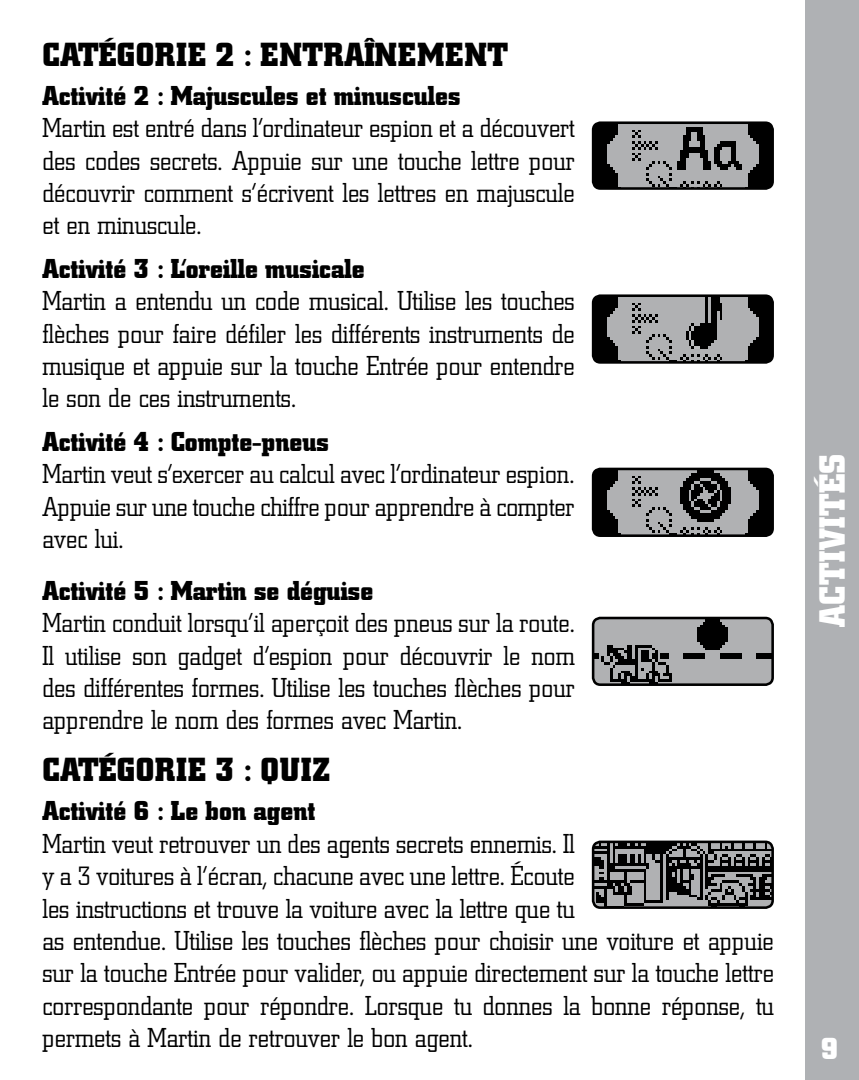
<style>
.page{position:relative;width:859px;height:1080px;background:#fff}
.page>*{position:absolute;margin:0;border:0;box-sizing:border-box;transform-origin:0 0}
.t1{font:700 36px "City";letter-spacing:.02em;color:#fff}
.t2{font:700 33px "City";letter-spacing:.02em;color:#000}
.t3{font:700 30px "City";color:#fff}
.t4{font:300 27px/32.4px "City";color:#000;text-align:justify}
.t5{font:700 27px "City";color:#000}
</style>
<div class="page">
<div style="left:806px;top:0;width:53px;height:1080px;background:#afb1b4"></div>
<img style="left:593px;top:618px;width:179px;height:64px">
<div style="left:592px;top:617px;width:182px;height:69px;border:3px solid #000;border-radius:7px"></div>
<img style="left:593px;top:842px;width:180px;height:63px">
<div style="left:592px;top:841px;width:182px;height:68px;border:3px solid #000;border-radius:7px"></div>
<img style="left:593px;top:469px;width:180px;height:64px">
<div style="left:592px;top:468px;width:182px;height:69px;border:3px solid #000;border-radius:7px"></div>
<img style="left:596px;top:298px;width:174px;height:62px">
<div style="left:592px;top:294px;width:182px;height:70px;border:3px solid #000;border-radius:7px"></div>
<img style="left:596px;top:125px;width:174px;height:61px">
<div style="left:592px;top:121px;width:182px;height:69px;border:3px solid #000;border-radius:7px"></div>
<p class="t2" style="left:42px;top:36px;width:467px">CATÉGORIE 2 : ENTRAÎNEMENT</p>
<p class="t5" style="left:42px;top:80px;width:420px">Activité 2 : Majuscules et minuscules</p>
<p class="t4" style="left:42px;top:112px;width:534px">Martin est entré dans l’ordinateur espion et a découvert des codes secrets. Appuie sur une touche lettre pour découvrir comment s’écrivent les lettres en majuscule et en minuscule.</p>
<p class="t5" style="left:42px;top:253px;width:324px">Activité 3 : L’oreille musicale</p>
<p class="t4" style="left:42px;top:285px;width:534px">Martin a entendu un code musical. Utilise les touches flèches pour faire défiler les différents instruments de musique et appuie sur la touche Entrée pour entendre le son de ces instruments.</p>
<p class="t5" style="left:42px;top:426px;width:288px">Activité 4 : Compte-pneus</p>
<p class="t4" style="left:42px;top:458px;width:533px">Martin veut s’exercer au calcul avec l’ordinateur espion.<br>Appuie sur une touche chiffre pour apprendre à compter avec lui.</p>
<p class="t5" style="left:42px;top:575px;width:332px">Activité 5 : Martin se déguise</p>
<p class="t4" style="left:42px;top:607px;width:534px">Martin conduit lorsqu’il aperçoit des pneus sur la route.<br>Il utilise son gadget d’espion pour découvrir le nom des différentes formes. Utilise les touches flèches pour apprendre le nom des formes avec Martin.</p>
<p class="t2" style="left:42px;top:751px;width:289px">CATÉGORIE 3 : QUIZ</p>
<p class="t5" style="left:42px;top:796px;width:274px">Activité 6 : Le bon agent</p>
<p class="t4" style="left:42px;top:828px;width:733px;text-align:left">Martin veut retrouver un des agents secrets ennemis. Il<br>y a 3 voitures à l’écran, chacune avec une lettre. Écoute<br>les instructions et trouve la voiture avec la lettre que tu<br>as entendue. Utilise les touches flèches pour choisir une voiture et appuie sur la touche Entrée pour valider, ou appuie directement sur la touche lettre correspondante pour répondre. Lorsque tu donnes la bonne réponse, tu permets à Martin de retrouver le bon agent.</p>
<h1 class="t1" style="left:812px;top:627px;width:175px;rotate:-90deg">ACTIVITÉS</h1>
<p class="t3" style="left:821px;top:1032px;width:19px">9</p>
</div>
